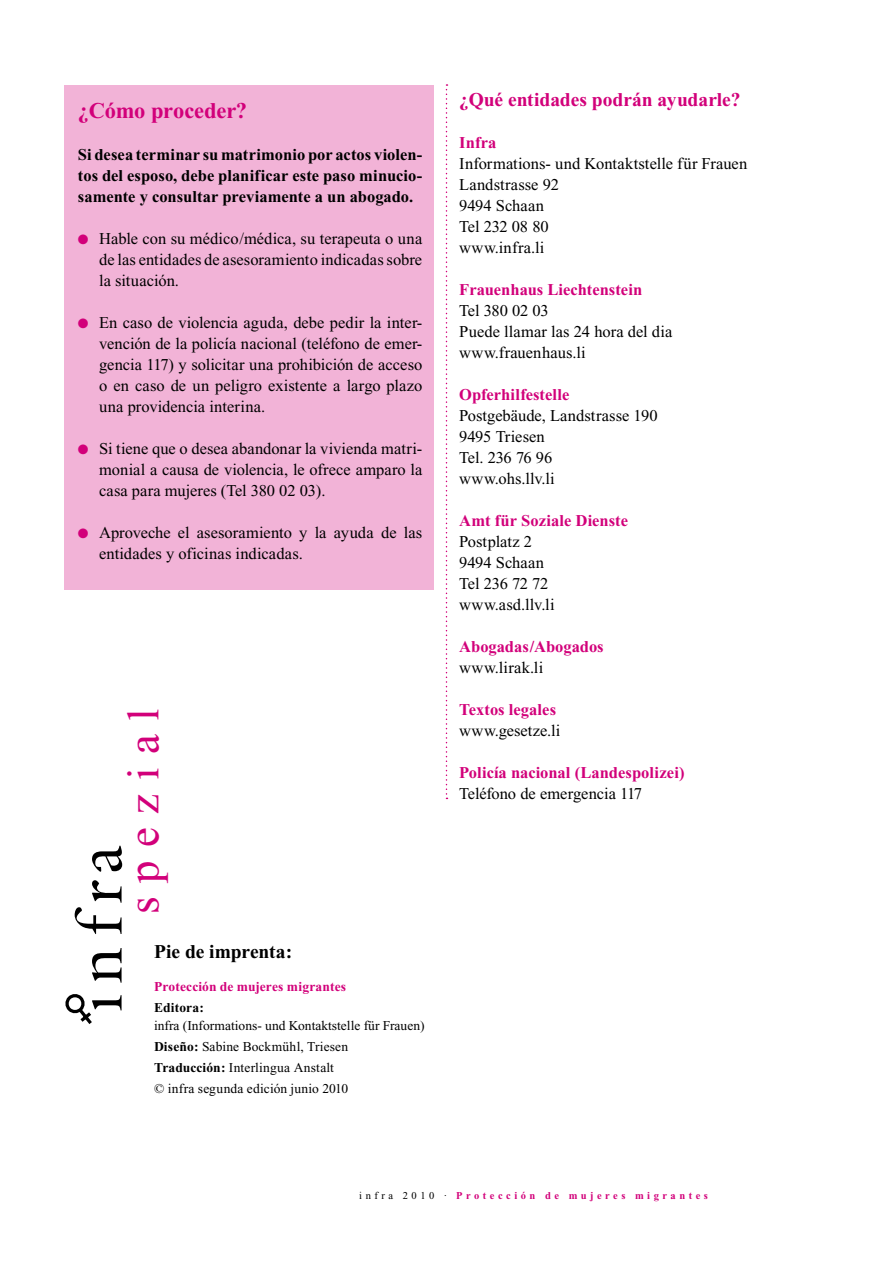
<style>
.page{position:relative;width:893px;height:1263px;background:#fff}
.page>*{position:absolute;margin:0;border:0;box-sizing:border-box;transform-origin:0 0}
.t1{font:45px "Times New Roman";letter-spacing:.3em;color:#d2007a}
.t2{font:700 22.5px "Times New Roman";letter-spacing:-.005em;color:#d2007a}
.t3{font:700 19.5px "Times New Roman";color:#d2007a}
.t4{font:700 19.5px "Times New Roman";letter-spacing:-.005em;color:#000}
.t5{font:16.5px/21px "Times New Roman";color:#000}
.t6{font:700 16.5px/21px "Times New Roman";color:#000;text-align:justify}
.t7{font:700 16.5px "Times New Roman";color:#d2007a}
.t8{font:16.5px "Times New Roman";letter-spacing:.02em;color:#000}
.t9{font:13.5px/21px "Times New Roman";color:#000}
.t10{font:700 13.5px "Times New Roman";letter-spacing:.01em;color:#d2007a}
.t11{font:700 13.5px "Times New Roman";letter-spacing:.01em;color:#000}
.t12{font:700 10.5px "Times New Roman";letter-spacing:.335em;color:#d2007a}
.s1{color:#d2007a}
.s2{font-weight:700}
.s3{font-weight:400;color:#000}
</style>
<div class="page">
<svg style="left:92px;top:948px;width:30px;height:35px"></svg>
<svg style="left:75px;top:880px;width:47px;height:54px"></svg>
<svg style="left:92px;top:846px;width:30px;height:26px"></svg>
<svg style="left:65px;top:994px;width:57px;height:30px"></svg>
<div style="left:64px;top:85px;width:370px;height:504px;background:#f2b3d7"></div>
<svg style="left:446px;top:84px;width:1px;height:715px"></svg>
<h2 class="t2" style="left:78px;top:98px;width:171px">¿Cómo proceder?</h2>
<p class="t6" style="left:78px;top:144px;width:346px">Si desea terminar su matrimonio por actos violen&shy;tos del esposo, debe planificar este paso minucio&shy;samente y consultar previamente a un abogado.</p>
<p class="t5" style="left:99px;top:228px;width:325px;text-align:justify;text-indent:-21px"><span class="s1">●</span> Hable con su médico/médica, su terapeuta o una de las entidades de asesoramiento indicadas sobre la situación.</p>
<p class="t5" style="left:99px;top:312px;width:325px;text-align:justify;text-indent:-21px"><span class="s1">●</span> En caso de violencia aguda, debe pedir la inter&shy;vención de la policía nacional (teléfono de emer&shy;gencia 117) y solicitar una prohibición de acceso o en caso de un peligro existente a largo plazo una providencia interina.</p>
<p class="t5" style="left:99px;top:438px;width:325px;text-align:justify;text-indent:-21px"><span class="s1">●</span> Si tiene que o desea abandonar la vivienda matri&shy;monial a causa de violencia, le ofrece amparo la casa para mujeres (Tel 380 02 03).</p>
<p class="t5" style="left:99px;top:522px;width:325px;text-indent:-21px"><span class="s1">●</span> Aproveche el asesoramiento y la ayuda de las entidades y oficinas indicadas.</p>
<h1 class="t1" style="left:119px;top:914px;width:207px;rotate:-90deg">spezial</h1>
<p class="t4" style="left:154px;top:940px;width:140px">Pie de imprenta:</p>
<p class="t10" style="left:154px;top:979px;width:194px">Protección de mujeres migrantes</p>
<p class="t11" style="left:154px;top:1000px;width:51px">Editora:</p>
<p class="t9" style="left:154px;top:1015px;width:272px">infra (Informations- und Kontaktstelle für Frauen)<br><span class="s2">Diseño:</span> Sabine Bockmühl, Triesen<br><span class="s2">Traducción:</span> Interlingua Anstalt<br>© infra segunda edición junio 2010</p>
<p class="t3" style="left:459px;top:89px;width:283px">¿Qué entidades podrán ayudarle?</p>
<p class="t7" style="left:459px;top:133px;width:39px">Infra</p>
<p class="t5" style="left:459px;top:153px;width:290px">Informations- und Kontaktstelle für Frauen<br>Landstrasse 92<br>9494 Schaan<br>Tel 232 08 80<br>www.infra.li</p>
<p class="t7" style="left:459px;top:280px;width:185px">Frauenhaus Liechtenstein</p>
<p class="t5" style="left:459px;top:300px;width:215px">Tel 380 02 03<br>Puede llamar las 24 hora del dia www.frauenhaus.li</p>
<p class="t7" style="left:459px;top:385px;width:112px">Opferhilfestelle</p>
<p class="t5" style="left:459px;top:405px;width:200px">Postgebäude, Landstrasse 190<br>9495 Triesen<br>Tel. 236 76 96<br>www.ohs.llv.li</p>
<p class="t7" style="left:459px;top:511px;width:170px">Amt für Soziale Dienste</p>
<p class="t5" style="left:459px;top:531px;width:97px">Postplatz 2<br>9494 Schaan<br>Tel 236 72 72 www.asd.llv.li</p>
<p class="t7" style="left:459px;top:637px;width:146px">Abogadas/Abogados</p>
<p class="t8" style="left:459px;top:659px;width:86px">www.lirak.li</p>
<p class="t7" style="left:459px;top:700px;width:98px">Textos legales</p>
<p class="t5" style="left:459px;top:720px;width:103px">www.gesetze.li</p>
<p class="t7" style="left:459px;top:763px;width:227px">Policía nacional (Landespolizei)</p>
<p class="t5" style="left:459px;top:783px;width:184px">Teléfono de emergencia 117</p>
<p class="t12" style="left:359px;top:1190px;width:350px"><span class="s3">infra 2010 ·</span> Protección de mujeres migrantes</p>
</div>
